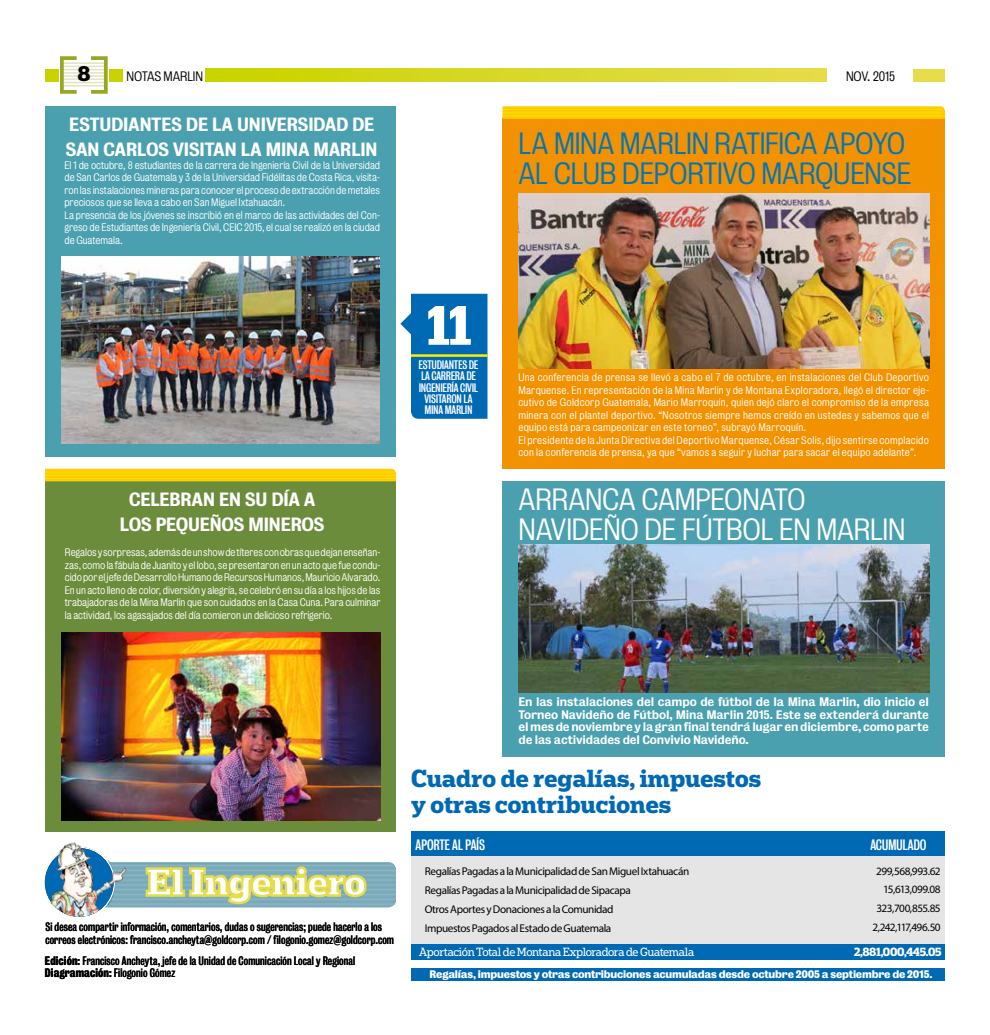
<style>
.page{position:relative;width:990px;height:1035px;background:#fff}
.page>*{position:absolute;margin:0;border:0;box-sizing:border-box;transform-origin:0 0}
.t1{font:700 52.5px "Popular";color:#fff}
.t2{font:300 28px/30.4px "Bureau Grot";letter-spacing:-.015em;color:#0075bc}
.t3{font:300 28px/30.4px "Bureau Grot";letter-spacing:-.015em;color:#fff}
.t4{font:700 23.38px/25.8px "Popular";color:#0069b4}
.t5{font:700 20px "Popular";color:#000}
.t6{font:500 17.5px/25px "Bureau Grot";letter-spacing:-.035em;color:#fff}
.t7{font:13.75px "Bureau Grot Cond";letter-spacing:-.02em;color:#fff}
.t8{font:300 12.5px "Bureau Grot";letter-spacing:-.01em;color:#000}
.t9{font:11.25px/12.5px "Bureau Grot Cond";letter-spacing:.01em;color:#000}
.t10{font:11.25px/18.8px "Myriad Pro";letter-spacing:-.035em;color:#000}
.t11{font:500 11.25px/12.5px "Bureau Grot";letter-spacing:-.015em;color:#fff;text-align:justify}
.t12{font:11.25px/11.2px "Bureau Grot Cond";letter-spacing:-.025em;color:#fff;text-align:center}
.t13{font:11.25px "Popular";letter-spacing:-.04em;color:#fff}
.t14{font:700 11.25px "Popular";letter-spacing:-.025em;color:#fff}
.t15{font:300 10px/12.5px "Bureau Grot";letter-spacing:.015em;color:#fff;text-align:justify}
.t16{font:300 10px/12.5px "Bureau Grot";letter-spacing:-.005em;color:#fff}
.t17{font:700 10px "Bureau Grot";letter-spacing:-.02em;color:#fff}
.s1{font-weight:700}
</style>
<div class="page">
<div style="left:411px;top:969px;width:534px;height:12px;background:#0069b4"></div>
<div style="left:411px;top:856px;width:534px;height:98px;background:#e3e3e3"></div>
<div style="left:411px;top:831px;width:534px;height:25px;background:#0069b4"></div>
<div style="left:411px;top:945px;width:534px;height:15px;background:#0069b4"></div>
<svg style="left:205px;top:69px;width:621px;height:12px;background:#d7d725"></svg>
<div style="left:109px;top:69px;width:14px;height:12px;background:#c8d300"></div>
<div style="left:914px;top:69px;width:31px;height:12px;background:#e7dc49"></div>
<div style="left:45px;top:69px;width:14px;height:12px;background:#c8d300"></div>
<hr style="left:62px;top:63px;width:42px;height:1px;background:#e2e3c2">
<hr style="left:62px;top:66px;width:42px;height:1px;background:#e2e3c2">
<hr style="left:62px;top:69px;width:42px;height:1px;background:#e2e3c2">
<hr style="left:62px;top:72px;width:42px;height:2px;background:#e2e3c2">
<hr style="left:62px;top:75px;width:42px;height:2px;background:#e2e3c2">
<hr style="left:62px;top:79px;width:42px;height:1px;background:#e2e3c2">
<hr style="left:62px;top:82px;width:42px;height:1px;background:#e2e3c2">
<hr style="left:62px;top:85px;width:42px;height:2px;background:#e2e3c2">
<hr style="left:62px;top:88px;width:42px;height:1px;background:#e2e3c2">
<div style="left:60px;top:56px;width:19px;height:38px;border:4px solid #96a825"></div>
<div style="left:89px;top:56px;width:19px;height:38px;border:4px solid #96a825"></div>
<hr style="left:81px;top:907px;width:315px;height:1px;background:#92b3c2">
<svg style="left:105px;top:862px;width:291px;height:45px;background:#afc7aa"></svg>
<img style="left:45px;top:848px;width:69px;height:69px;border-radius:34px">
<img style="left:44px;top:831px;width:106px;height:73px">
<div style="left:45px;top:106px;width:351px;height:350px;background:#4aa0af"></div>
<div style="left:502px;top:119px;width:443px;height:350px;background:#f39200"></div>
<div style="left:502px;top:481px;width:443px;height:275px;background:#4aa0af"></div>
<div style="left:45px;top:481px;width:351px;height:350px;background:#6b8c3b"></div>
<svg style="left:502px;top:106px;width:443px;height:13px;background:#fecc00"></svg>
<hr style="left:502px;top:106px;width:439px;height:1px;background:#fff">
<hr style="left:502px;top:109px;width:439px;height:1px;background:#fff">
<hr style="left:502px;top:112px;width:439px;height:1px;background:#fff">
<hr style="left:502px;top:116px;width:439px;height:1px;background:#fff">
<hr style="left:502px;top:119px;width:439px;height:1px;background:#fff">
<img style="left:61px;top:256px;width:319px;height:188px">
<svg style="left:400px;top:294px;width:88px;height:125px;background:#247eba"></svg>
<img style="left:62px;top:633px;width:318px;height:187px">
<div style="left:45px;top:470px;width:351px;height:11px;background:#fc0"></div>
<hr style="left:45px;top:472px;width:351px;height:1px;background:#fff">
<hr style="left:45px;top:475px;width:351px;height:1px;background:#fff">
<hr style="left:45px;top:478px;width:351px;height:1px;background:#fff">
<hr style="left:45px;top:481px;width:351px;height:1px;background:#fff">
<img style="left:518px;top:194px;width:411px;height:175px">
<img style="left:518px;top:544px;width:411px;height:149px">
<h3 class="t5" style="left:77px;top:61px;width:15px">8</h3>
<p class="t8" style="left:846px;top:69px;width:50px">NOV. 2015</p>
<p class="t8" style="left:127px;top:69px;width:78px">NOTAS MARLIN</p>
<h3 class="t6" style="left:66px;top:112px;width:314px">ESTUDIANTES DE LA UNIVERSIDAD DE<br>SAN CARLOS VISITAN LA MINA MARLIN</h3>
<p class="t16" style="left:64px;top:159px;width:317px">El 1 de octubre, 8 estudiantes de la carrera de Ingeniería Civil de la Universidad de San Carlos de Guatemala y 3 de la Universidad Fidélitas de Costa Rica, visita&shy;ron las instalaciones mineras para conocer el proceso de extracción de metales preciosos que se lleva a cabo en San Miguel Ixtahuacán.<br>La presencia de los jóvenes se inscribió en el marco de las actividades del Con&shy;greso de Estudiantes de Ingeniería Civil, CEIC 2015, el cual se realizó en la ciudad de Guatemala.</p>
<h3 class="t6" style="left:120px;top:487px;width:207px;text-align:center">CELEBRAN EN SU DÍA A<br>LOS PEQUEÑOS MINEROS</h3>
<p class="t15" style="left:65px;top:546px;width:317px">Regalos y sorpresas, además de un show de títeres con obras que dejan enseñan&shy;zas, como la fábula de Juanito y el lobo, se presentaron en un acto que fue condu&shy;cido por el jefe de Desarrollo Humano de Recursos Humanos, Mauricio Alvarado.<br>En un acto lleno de color, diversión y alegría, se celebró en su día a los hijos de las trabajadoras de la Mina Marlin que son cuidados en la Casa Cuna. Para culminar la actividad, los agasajados del día comieron un delicioso refrigerio.</p>
<h1 class="t1" style="left:427px;top:291px;width:47px">11</h1>
<p class="t12" style="left:419px;top:359px;width:61px">ESTUDIANTES DE<br>LA CARRERA DE<br>INGENIERÍA CIVIL<br>VISITARON LA<br>MINA MARLIN</p>
<h2 class="t2" style="left:518px;top:128px;width:395px">LA MINA MARLIN RATIFICA APOYO<br>AL CLUB DEPORTIVO MARQUENSE</h2>
<p class="t15" style="left:518px;top:371px;width:412px;text-align:left">Una conferencia de prensa se llevó a cabo el 7 de octubre, en instalaciones del Club Deportivo Marquense. En representación de la Mina Marlin y de Montana Exploradora, llegó el director eje&shy;cutivo de Goldcorp Guatemala, Mario Marroquín, quien dejó claro el compromiso de la empresa minera con el plantel deportivo. “Nosotros siempre hemos creído en ustedes y sabemos que el equipo está para campeonizar en este torneo”, subrayó Marroquín.<br>El presidente de la Junta Directiva del Deportivo Marquense, César Solis, dijo sentirse complacido con la conferencia de prensa, ya que “vamos a seguir y luchar para sacar el equipo adelante”.</p>
<h2 class="t3" style="left:519px;top:485px;width:388px">ARRANCA CAMPEONATO<br>NAVIDEÑO DE FÚTBOL EN MARLIN</h2>
<p class="t9" style="left:45px;top:921px;width:350px">Si desea compartir información, comentarios, dudas o sugerencias; puede hacerlo a los correos electrónicos: francisco.ancheyta@goldcorp.com / filogonio.gomez@goldcorp.com</p>
<p class="t9" style="left:45px;top:955px;width:312px"><span class="s1">Edición:</span> Francisco Ancheyta, jefe de la Unidad de Comunicación Local y Regional<br><span class="s1">Diagramación:</span> Filogonio Gómez</p>
<p class="t11" style="left:518px;top:696px;width:412px">En las instalaciones del campo de fútbol de la Mina Marlin, dio inicio el Torneo Navideño de Fútbol, Mina Marlin 2015. Este se extenderá durante el mes de noviembre y la gran final tendrá lugar en diciembre, como parte de las actividades del Convivio Navideño.</p>
<h3 class="t4" style="left:411px;top:765px;width:352px">Cuadro de regalías, impuestos y otras contribuciones</h3>
<h3 class="t7" style="left:416px;top:837px;width:71px">APORTE AL PAÍS</h3>
<h3 class="t7" style="left:870px;top:837px;width:58px">ACUMULADO</h3>
<p class="t10" style="left:425px;top:862px;width:266px">Regalías Pagadas a la Municipalidad de San Miguel Ixtahuacán Regalías Pagadas a la Municipalidad de Sipacapa<br>Otros Aportes y Donaciones a la Comunidad<br>Impuestos Pagados al Estado de Guatemala</p>
<p class="t17" style="left:430px;top:968px;width:504px">Regalías, impuestos y otras contribuciones acumuladas desde octubre 2005 a septiembre de 2015.</p>
<p class="t10" style="left:872px;top:861px;width:70px;text-align:right">299,568,993.62<br>15,613,099.08<br>323,700,855.85<br>2,242,117,496.50</p>
<p class="t14" style="left:854px;top:945px;width:89px">2,881,000,445.05</p>
<p class="t13" style="left:419px;top:945px;width:277px">Aportación Total de Montana Exploradora de Guatemala</p>
</div>
